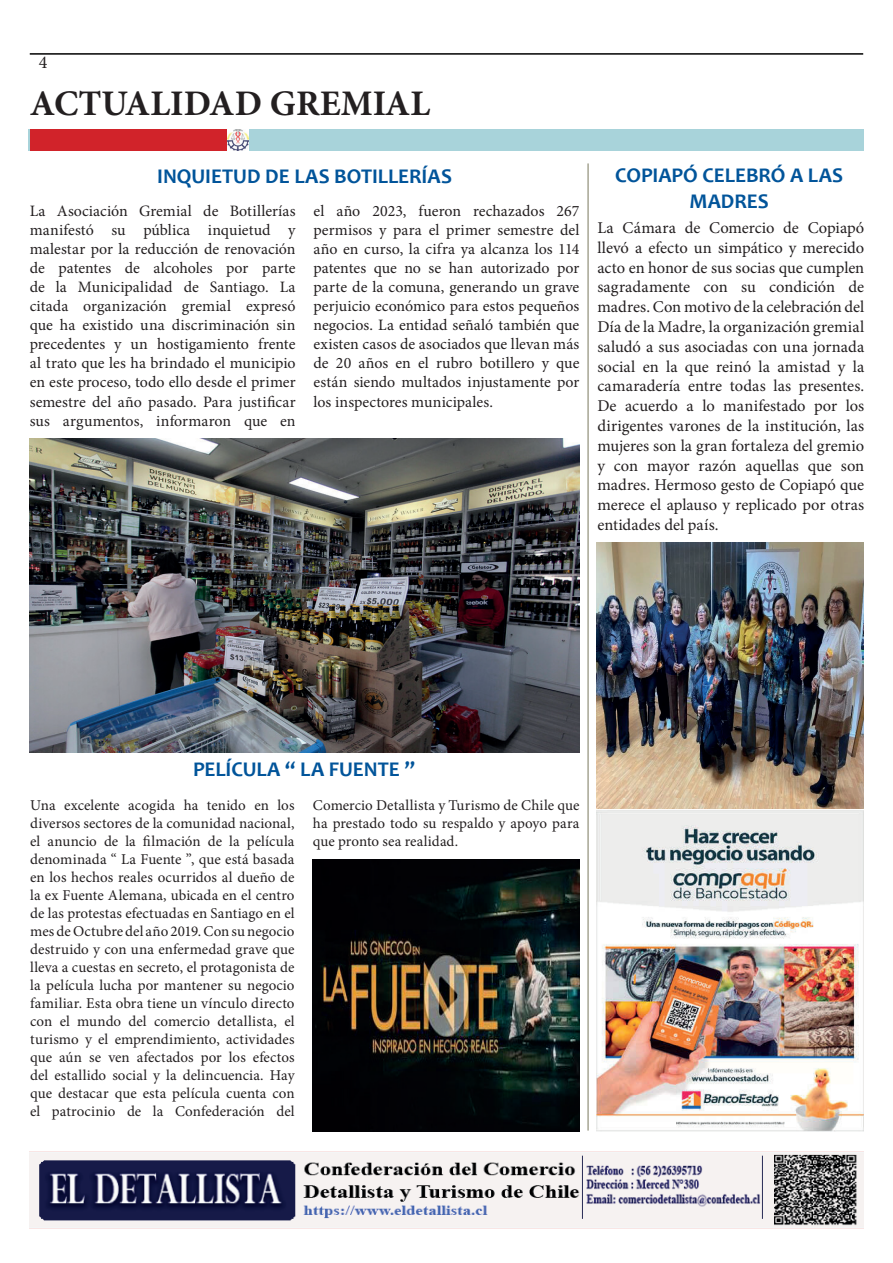
<style>
.page{position:relative;width:893px;height:1263px;background:#fff}
.page>*{position:absolute;margin:0;border:0;box-sizing:border-box;transform-origin:0 0}
.t1{font:700 36px "Minion Pro";color:#231f20}
.t2{font:700 21px/25.2px "Candara";color:#01549a;text-align:center}
.t3{font:18px "Minion Pro";color:#231f20}
.t4{font:16.5px/19.8px "Minion Pro";color:#231f20;text-align:justify}
.t5{font:15.9px/19px "Minion Pro";color:#231f20;text-align:justify}
.t6{font:15px/18px "Minion Pro";color:#231f20;text-align:justify}
</style>
<div class="page">
<img style="left:30px;top:1152px;width:833px;height:77px">
<hr style="left:30px;top:53px;width:833px;height:2px;background:#000">
<div style="left:29px;top:130px;width:833px;height:21px;background:#a8d3da"></div>
<div style="left:30px;top:130px;width:204px;height:21px;background:#d1232a"></div>
<img style="left:228px;top:130px;width:20px;height:21px">
<hr style="left:587px;top:163px;width:2px;height:967px;background:#a6a593">
<img style="left:30px;top:438px;width:549px;height:315px">
<img style="left:596px;top:542px;width:267px;height:589px">
<img style="left:313px;top:859px;width:266px;height:272px">
<p class="t3" style="left:39px;top:50px;width:10px">4</p>
<h1 class="t1" style="left:30px;top:79px;width:402px">ACTUALIDAD GREMIAL</h1>
<h2 class="t2" style="left:157px;top:163px;width:296px">INQUIETUD DE LAS BOTILLERÍAS</h2>
<p class="t5" style="left:30px;top:201px;width:267px">La Asociación Gremial de Botillerías manifestó su pública inquietud y malestar por la reducción de renovación de patentes de alcoholes por parte de la Municipalidad de Santiago. La citada organización gremial expresó que ha existido una discriminación sin precedentes y un hostigamiento frente al trato que les ha brindado el municipio en este proceso, todo ello desde el primer semestre del año pasado. Para justificar sus argumentos, informaron que en</p>
<p class="t5" style="left:314px;top:201px;width:267px">el año 2023, fueron rechazados 267 permisos y para el primer semestre del año en curso, la cifra ya alcanza los 114 patentes que no se han autorizado por parte de la comuna, generando un grave perjuicio económico para estos pequeños negocios. La entidad señaló también que existen casos de asociados que llevan más de 20 años en el rubro botillero y que están siendo multados injustamente por los inspectores municipales.</p>
<h2 class="t2" style="left:615px;top:163px;width:229px">COPIAPÓ CELEBRÓ A LAS<br>MADRES</h2>
<p class="t4" style="left:597px;top:218px;width:268px">La Cámara de Comercio de Copiapó llevó a efecto un simpático y merecido acto en honor de sus socias que cumplen sagradamente con su condición de madres. Con motivo de la celebración del Día de la Madre, la organización gremial saludó a sus asociadas con una jornada social en la que reinó la amistad y la camaradería entre todas las presentes.<br>De acuerdo a lo manifestado por los dirigentes varones de la institución, las mujeres son la gran fortaleza del gremio y con mayor razón aquellas que son madres. Hermoso gesto de Copiapó que merece el aplauso y replicado por otras entidades del país.</p>
<h2 class="t2" style="left:193px;top:756px;width:223px">PELÍCULA “ LA FUENTE ”</h2>
<p class="t6" style="left:30px;top:797px;width:266px">Una excelente acogida ha tenido en los diversos sectores de la comunidad nacional, el anuncio de la filmación de la película denominada “ La Fuente ”, que está basada en los hechos reales ocurridos al dueño de la ex Fuente Alemana, ubicada en el centro de las protestas efectuadas en Santiago en el mes de Octubre del año 2019. Con su negocio destruido y con una enfermedad grave que lleva a cuestas en secreto, el protagonista de la película lucha por mantener su negocio familiar. Esta obra tiene un vínculo directo con el mundo del comercio detallista, el turismo y el emprendimiento, actividades que aún se ven afectados por los efectos del estallido social y la delincuencia. Hay que destacar que esta película cuenta con el patrocinio de la Confederación del</p>
<p class="t6" style="left:313px;top:797px;width:268px">Comercio Detallista y Turismo de Chile que ha prestado todo su respaldo y apoyo para que pronto sea realidad.</p>
</div>
